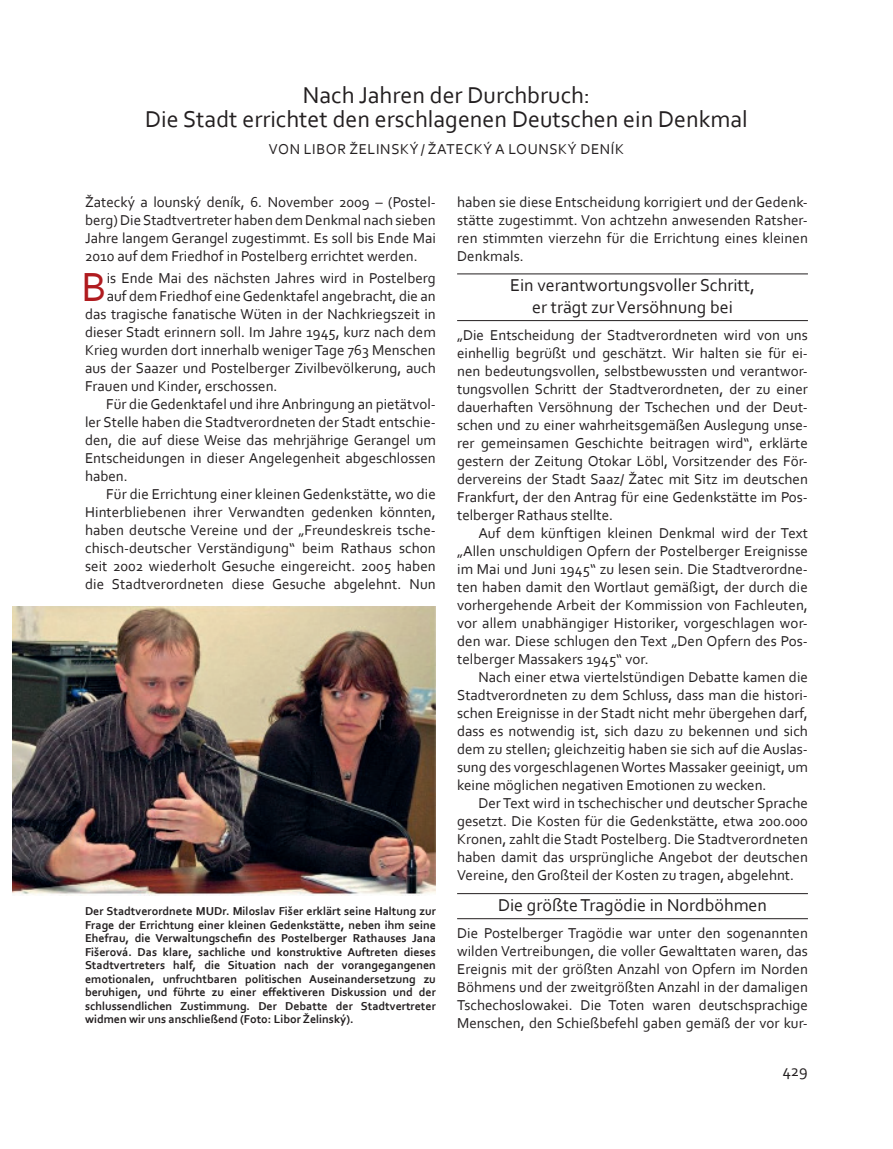
<style>
.page{position:relative;width:893px;height:1149px;background:#fff}
.page>*{position:absolute;margin:0;border:0;box-sizing:border-box;transform-origin:0 0}
._10_Initiale{font:42.6px "Corbel";color:#b01b1f}
.Überschrift_16_zentr{font:24px/24px "Corbel";color:#231f20;text-align:center}
.Zwischenüberschrift{font:18px/21.6px "Corbel";color:#231f20;text-align:center}
.t1{font:16.5px "Corbel";color:#231f20}
._10_Einz{font:15px/18px "Corbel";letter-spacing:.005em;color:#231f20;text-align:justify}
._10_Block{font:15px/18px "Corbel";color:#231f20;text-align:justify}
._10_Initiale-2{font:15px "Corbel";color:#231f20}
._10_kursiv{font:15px/18px "Corbel";color:#231f20;text-align:justify}
.Autor__10_zentr__gro{font:15px "Corbel";letter-spacing:.04em;color:#231f20}
.Bildlegende{font:700 12px/13.5px "Corbel";color:#231f20;text-align:justify}
</style>
<div class="page">
<hr style="left:457px;top:273px;width:351px;height:1px;background:#231f20">
<hr style="left:457px;top:320px;width:351px;height:1px;background:#231f20">
<hr style="left:457px;top:893px;width:351px;height:1px;background:#231f20">
<hr style="left:457px;top:918px;width:351px;height:1px;background:#231f20">
<img style="left:13px;top:606px;width:423px;height:289px">
<p class="Überschrift_16_zentr" style="left:145px;top:82px;width:604px">Nach Jahren der Durchbruch:<br>Die Stadt errichtet den erschlagenen Deutschen ein Denkmal</p>
<p class="Autor__10_zentr__gro" style="left:269px;top:139px;width:357px">VON LIBOR ŽELINSKÝ/ ŽATECKÝ A LOUNSKÝ DENÍK</p>
<p class="_10_kursiv" style="left:85px;top:192px;width:352px">Žatecký a lounský deník, 6. November 2009 – (Postel&shy;berg) Die Stadtvertreter haben dem Denkmal nach sieben Jahre langem Gerangel zugestimmt. Es soll bis Ende Mai 2010 auf dem Friedhof in Postelberg errichtet werden.</p>
<p class="_10_Initiale" style="left:82px;top:260px;width:27px">B</p>
<p class="_10_Initiale-2" style="left:107px;top:268px;width:331px">is Ende Mai des nächsten Jahres wird in Postelberg</p>
<p class="_10_Einz" style="left:457px;top:192px;width:352px">haben sie diese Entscheidung korrigiert und der Gedenk&shy;stätte zugestimmt. Von achtzehn anwesenden Ratsher&shy;ren stimmten vierzehn für die Errichtung eines kleinen Denkmals.</p>
<p class="Zwischenüberschrift" style="left:510px;top:274px;width:246px">Ein verantwortungsvoller Schritt, er trägt zur Versöhnung bei</p>
<p class="_10_Block" style="left:457px;top:325px;width:352px">„Die Entscheidung der Stadtverordneten wird von uns einhellig begrüßt und geschätzt. Wir halten sie für ei&shy;nen bedeutungsvollen, selbstbewussten und verantwor&shy;tungsvollen Schritt der Stadtverordneten, der zu einer dauerhaften Versöhnung der Tschechen und der Deut&shy;schen und zu einer wahrheitsgemäßen Auslegung unse&shy;rer gemeinsamen Geschichte beitragen wird“, erklärte gestern der Zeitung Otokar Löbl, Vorsitzender des För&shy;dervereins der Stadt Saaz/ Žatec mit Sitz im deutschen Frankfurt, der den Antrag für eine Gedenkstätte im Pos&shy;telberger Rathaus stellte.</p>
<p class="_10_Einz" style="left:457px;top:523px;width:352px;text-align:left;text-indent:21px">Auf dem künftigen kleinen Denkmal wird der Text „Allen unschuldigen Opfern der Postelberger Ereignisse im Mai und Juni 1945“ zu lesen sein. Die Stadtverordne&shy;ten haben damit den Wortlaut gemäßigt, der durch die vorhergehende Arbeit der Kommission von Fachleuten, vor allem unabhängiger Historiker, vorgeschlagen wor&shy;den war. Diese schlugen den Text „Den Opfern des Pos&shy;telberger Massakers 1945“ vor.</p>
<p class="_10_Einz" style="left:457px;top:667px;width:352px;text-indent:21px">Nach einer etwa viertelstündigen Debatte kamen die Stadtverordneten zu dem Schluss, dass man die histori&shy;schen Ereignisse in der Stadt nicht mehr übergehen darf, dass es notwendig ist, sich dazu zu bekennen und sich dem zu stellen; gleichzeitig haben sie sich auf die Auslas&shy;sung des vorgeschlagenen Wortes Massaker geeinigt, um keine möglichen negativen Emotionen zu wecken.</p>
<p class="_10_Einz" style="left:457px;top:793px;width:352px;text-indent:21px">Der Text wird in tschechischer und deutscher Sprache gesetzt. Die Kosten für die Gedenkstätte, etwa 200.000<br>Kronen, zahlt die Stadt Postelberg. Die Stadtverordneten haben damit das ursprüngliche Angebot der deutschen Vereine, den Großteil der Kosten zu tragen, abgelehnt.</p>
<p class="Zwischenüberschrift" style="left:498px;top:893px;width:271px">Die größte Tragödie in Nordböhmen</p>
<p class="_10_Block" style="left:457px;top:923px;width:352px">Die Postelberger Tragödie war unter den sogenannten wilden Vertreibungen, die voller Gewalttaten waren, das Ereignis mit der größten Anzahl von Opfern im Norden Böhmens und der zweitgrößten Anzahl in der damaligen Tschechoslowakei. Die Toten waren deutschsprachige Menschen, den Schießbefehl gaben gemäß der vor kur-</p>
<p class="_10_Initiale-2" style="left:107px;top:286px;width:331px">auf dem Friedhof eine Gedenktafel angebracht, die an</p>
<p class="_10_Initiale-2" style="left:85px;top:304px;width:352px">das tragische fanatische Wüten in der Nachkriegszeit in</p>
<p class="_10_Initiale-2" style="left:85px;top:322px;width:352px">dieser Stadt erinnern soll. Im Jahre 1945, kurz nach dem</p>
<p class="_10_Initiale-2" style="left:85px;top:340px;width:352px">Krieg wurden dort innerhalb weniger Tage 763 Menschen</p>
<p class="_10_Initiale-2" style="left:85px;top:358px;width:352px">aus der Saazer und Postelberger Zivilbevölkerung, auch</p>
<p class="_10_Initiale-2" style="left:85px;top:376px;width:194px">Frauen und Kinder, erschossen.</p>
<p class="_10_Einz" style="left:85px;top:394px;width:352px;text-indent:21px">Für die Gedenktafel und ihre Anbringung an pietätvol&shy;ler Stelle haben die Stadtverordneten der Stadt entschie&shy;den, die auf diese Weise das mehrjährige Gerangel um Entscheidungen in dieser Angelegenheit abgeschlossen haben.</p>
<p class="_10_Einz" style="left:85px;top:484px;width:352px;text-indent:21px">Für die Errichtung einer kleinen Gedenkstätte, wo die Hinterbliebenen ihrer Verwandten gedenken könnten, haben deutsche Vereine und der „Freundeskreis tsche&shy;chisch-deutscher Verständigung“ beim Rathaus schon seit 2002 wiederholt Gesuche eingereicht. 2005 haben die Stadtverordneten diese Gesuche abgelehnt. Nun</p>
<p class="Bildlegende" style="left:85px;top:904px;width:352px">Der Stadtverordnete MUDr. Miloslav Fišer erklärt seine Haltung zur Frage der Errichtung einer kleinen Gedenkstätte, neben ihm seine Ehefrau, die Verwaltungschefin des Postelberger Rathauses Jana Fišerová. Das klare, sachliche und konstruktive Auftreten dieses Stadtvertreters half, die Situation nach der vorangegangenen emotionalen, unfruchtbaren politischen Auseinandersetzung zu beruhigen, und führte zu einer effektiveren Diskussion und der schlussendlichen Zustimmung. Der Debatte der Stadtvertreter widmen wir uns anschließend (Foto: Libor Želinský).</p>
<p class="t1" style="left:782px;top:1060px;width:27px">429</p>
</div>
